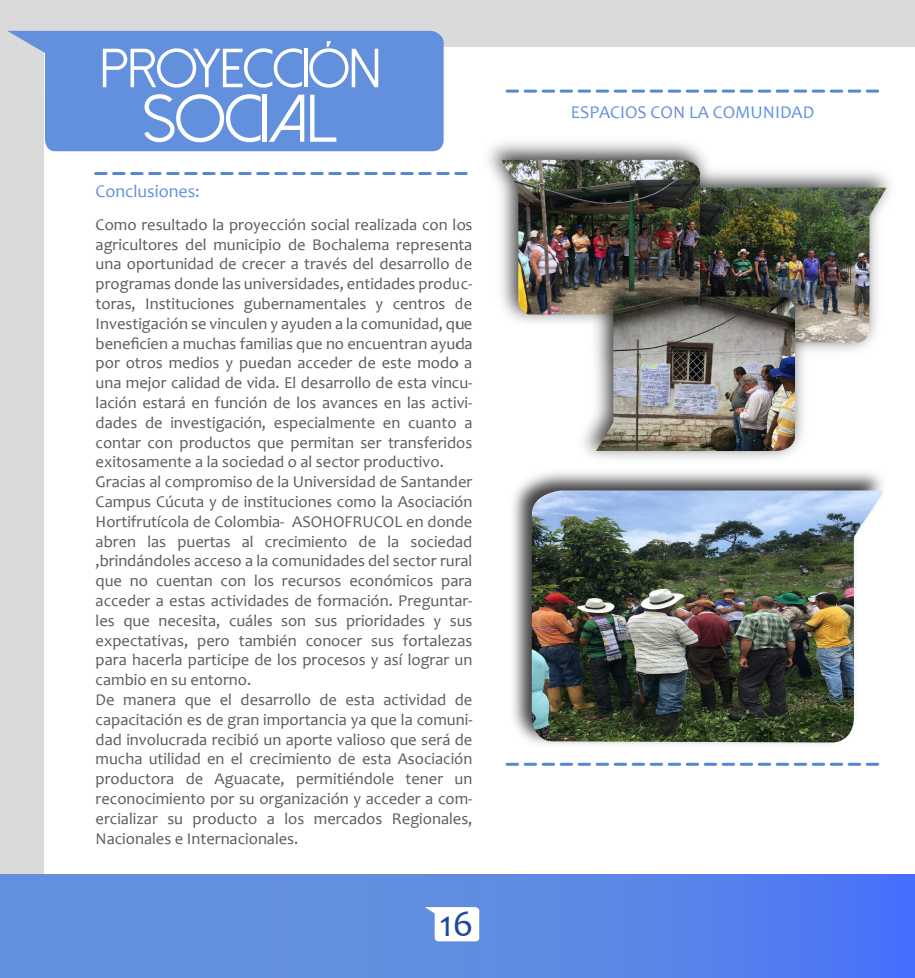
<style>
.page{position:relative;width:915px;height:978px;background:#dadada}
.page>*{position:absolute;margin:0;border:0;box-sizing:border-box;transform-origin:0 0}
.t1{font:67.2px "Dolce Vita";color:#fff}
.t2{font:54.9px "Dolce Vita";color:#fff}
.t3{font:37.5px "Candara";color:#1f499b}
.t4{font:18px "Candara";color:#6390dd}
.t5{font:16.5px/19.8px "Candara";color:#5b5b5b}
</style>
<div class="page">
<div style="left:44px;top:47px;width:871px;height:931px;background:#fff"></div>
<div style="left:0;top:875px;width:915px;height:103px;background:linear-gradient(to right,#6997d6,#5079f3)"></div>
<svg style="left:7px;top:31px;width:436px;height:120px;background:#6c96dc"></svg>
<svg style="left:96px;top:172px;width:361px;height:3px"></svg>
<svg style="left:425px;top:907px;width:54px;height:34px"></svg>
<img style="left:505px;top:472px;width:378px;height:294px">
<img style="left:532px;top:490px;width:350px;height:252px">
<svg style="left:507px;top:90px;width:373px;height:3px"></svg>
<svg style="left:507px;top:763px;width:376px;height:3px"></svg>
<img style="left:736px;top:171px;width:154px;height:180px">
<img style="left:736px;top:188px;width:150px;height:154px">
<img style="left:457px;top:142px;width:279px;height:93px">
<img style="left:501px;top:160px;width:199px;height:151px">
<img style="left:507px;top:235px;width:324px;height:269px">
<img style="left:596px;top:296px;width:199px;height:155px">
<h2 class="t2" style="left:100px;top:41px;width:282px">PROYECCIÓN</h2>
<h1 class="t1" style="left:144px;top:85px;width:195px">SOCIAL</h1>
<p class="t4" style="left:96px;top:180px;width:106px">Conclusiones:</p>
<p class="t5" style="left:96px;top:214px;width:378px">Como resultado la proyección social realizada con los agricultores del municipio de Bochalema representa una oportunidad de crecer a través del desarrollo de programas donde las universidades, entidades produc&shy;toras, Instituciones gubernamentales y centros de Investigación se vinculen y ayuden a la comunidad, que beneficien a muchas familias que no encuentran ayuda por otros medios y puedan acceder de este modo a una mejor calidad de vida. El desarrollo de esta vincu&shy;lación estará en función de los avances en las activi&shy;dades de investigación, especialmente en cuanto a contar con productos que permitan ser transferidos exitosamente a la sociedad o al sector productivo.<br>Gracias al compromiso de la Universidad de Santander Campus Cúcuta y de instituciones como la Asociación Hortifrutícola de Colombia- ASOHOFRUCOL en donde abren las puertas al crecimiento de la sociedad ,brindándoles acceso a la comunidades del sector rural que no cuentan con los recursos económicos para acceder a estas actividades de formación. Preguntar&shy;les que necesita, cuáles son sus prioridades y sus expectativas, pero también conocer sus fortalezas para hacerla participe de los procesos y así lograr un cambio en su entorno.<br>De manera que el desarrollo de esta actividad de capacitación es de gran importancia ya que la comuni&shy;dad involucrada recibió un aporte valioso que será de mucha utilidad en el crecimiento de esta Asociación productora de Aguacate, permitiéndole tener un reconocimiento por su organización y acceder a com&shy;ercializar su producto a los mercados Regionales, Nacionales e Internacionales.</p>
<h3 class="t3" style="left:439px;top:901px;width:35px">16</h3>
<p class="t4" style="left:571px;top:101px;width:245px">ESPACIOS CON LA COMUNIDAD</p>
</div>
